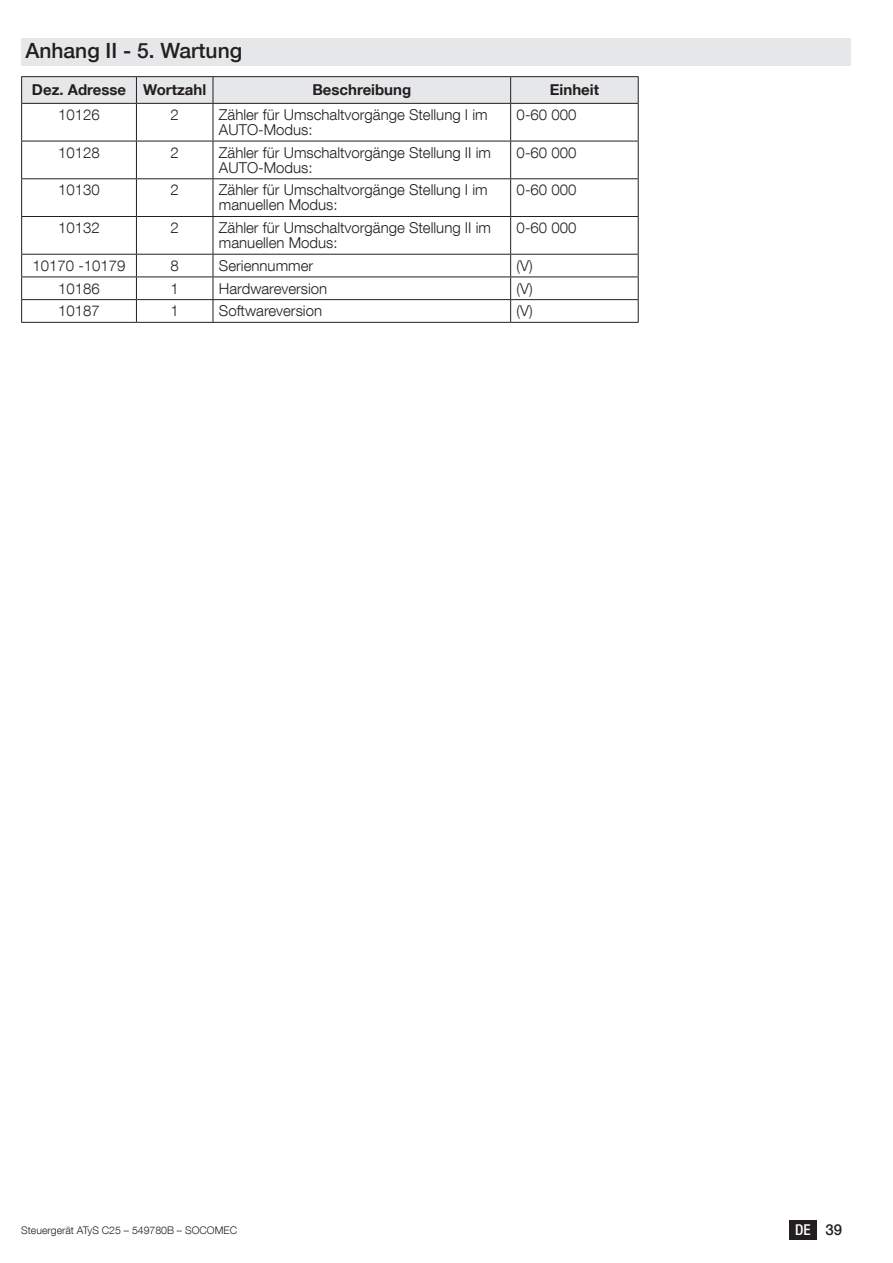
<style>
.page{position:relative;width:893px;height:1263px;background:#fff}
.page>*{position:absolute;margin:0;border:0;box-sizing:border-box;transform-origin:0 0}
.t1{font:500 21px "Helvetica Neue LT Com";color:#231f20}
.t2{font:300 15px/15px "Helvetica Neue LT Com";color:#231f20}
.t3{font:700 15px "Helvetica Neue LT Com";color:#231f20}
.t4{font:500 condensed 15px "Helvetica Neue LT Com";color:#fff}
.t5{font:300 10.5px "Helvetica Neue LT Com";color:#231f20}
.s1{font-stretch:normal;color:#231f20}
</style>
<div class="page">
<div style="left:789px;top:1220px;width:28px;height:19px;background:#231f20"></div>
<div style="left:21px;top:38px;width:829px;height:28px;background:#e6e7e9"></div>
<hr style="left:21px;top:76px;width:115px;height:1px;background:#231f20">
<hr style="left:136px;top:76px;width:77px;height:1px;background:#231f20">
<hr style="left:213px;top:76px;width:298px;height:1px;background:#231f20">
<hr style="left:511px;top:76px;width:128px;height:1px;background:#231f20">
<svg style="left:21px;top:77px;width:618px;height:26px;background:#e2e3e5"></svg>
<hr style="left:21px;top:103px;width:115px;height:1px;background:#231f20">
<hr style="left:21px;top:104px;width:1px;height:37px;background:#231f20">
<hr style="left:136px;top:103px;width:77px;height:1px;background:#231f20">
<hr style="left:136px;top:104px;width:1px;height:37px;background:#231f20">
<hr style="left:213px;top:103px;width:298px;height:1px;background:#231f20">
<hr style="left:213px;top:104px;width:1px;height:37px;background:#231f20">
<hr style="left:511px;top:103px;width:128px;height:1px;background:#231f20">
<hr style="left:510px;top:104px;width:1px;height:37px;background:#231f20">
<hr style="left:638px;top:104px;width:1px;height:37px;background:#231f20">
<hr style="left:21px;top:141px;width:115px;height:1px;background:#231f20">
<hr style="left:21px;top:141px;width:1px;height:37px;background:#231f20">
<hr style="left:136px;top:141px;width:77px;height:1px;background:#231f20">
<hr style="left:136px;top:141px;width:1px;height:37px;background:#231f20">
<hr style="left:213px;top:141px;width:298px;height:1px;background:#231f20">
<hr style="left:213px;top:141px;width:1px;height:37px;background:#231f20">
<hr style="left:511px;top:141px;width:128px;height:1px;background:#231f20">
<hr style="left:510px;top:141px;width:1px;height:37px;background:#231f20">
<hr style="left:638px;top:141px;width:1px;height:37px;background:#231f20">
<hr style="left:21px;top:178px;width:115px;height:1px;background:#231f20">
<hr style="left:21px;top:179px;width:1px;height:37px;background:#231f20">
<hr style="left:136px;top:178px;width:77px;height:1px;background:#231f20">
<hr style="left:136px;top:179px;width:1px;height:37px;background:#231f20">
<hr style="left:213px;top:178px;width:298px;height:1px;background:#231f20">
<hr style="left:213px;top:179px;width:1px;height:37px;background:#231f20">
<hr style="left:511px;top:178px;width:128px;height:1px;background:#231f20">
<hr style="left:510px;top:179px;width:1px;height:37px;background:#231f20">
<hr style="left:638px;top:179px;width:1px;height:37px;background:#231f20">
<hr style="left:21px;top:216px;width:115px;height:1px;background:#231f20">
<hr style="left:21px;top:217px;width:1px;height:37px;background:#231f20">
<hr style="left:136px;top:216px;width:77px;height:1px;background:#231f20">
<hr style="left:136px;top:217px;width:1px;height:37px;background:#231f20">
<hr style="left:213px;top:216px;width:298px;height:1px;background:#231f20">
<hr style="left:213px;top:217px;width:1px;height:37px;background:#231f20">
<hr style="left:511px;top:216px;width:128px;height:1px;background:#231f20">
<hr style="left:510px;top:217px;width:1px;height:37px;background:#231f20">
<hr style="left:638px;top:217px;width:1px;height:37px;background:#231f20">
<hr style="left:21px;top:254px;width:115px;height:1px;background:#231f20">
<hr style="left:136px;top:254px;width:77px;height:1px;background:#231f20">
<hr style="left:213px;top:254px;width:298px;height:1px;background:#231f20">
<hr style="left:511px;top:254px;width:128px;height:1px;background:#231f20">
<hr style="left:21px;top:277px;width:115px;height:1px;background:#231f20">
<hr style="left:136px;top:277px;width:77px;height:1px;background:#231f20">
<hr style="left:213px;top:277px;width:298px;height:1px;background:#231f20">
<hr style="left:511px;top:277px;width:128px;height:1px;background:#231f20">
<hr style="left:21px;top:299px;width:115px;height:1px;background:#231f20">
<svg style="left:21px;top:255px;width:1px;height:67px"></svg>
<hr style="left:136px;top:299px;width:77px;height:1px;background:#231f20">
<svg style="left:136px;top:255px;width:1px;height:67px"></svg>
<hr style="left:213px;top:299px;width:298px;height:1px;background:#231f20">
<svg style="left:213px;top:255px;width:1px;height:67px"></svg>
<hr style="left:511px;top:299px;width:128px;height:1px;background:#231f20">
<svg style="left:510px;top:255px;width:1px;height:67px"></svg>
<svg style="left:638px;top:255px;width:1px;height:67px"></svg>
<hr style="left:21px;top:322px;width:115px;height:1px;background:#231f20">
<hr style="left:136px;top:322px;width:77px;height:1px;background:#231f20">
<hr style="left:213px;top:322px;width:298px;height:1px;background:#231f20">
<hr style="left:511px;top:322px;width:128px;height:1px;background:#231f20">
<h1 class="t1" style="left:26px;top:37px;width:218px">Anhang II - 5. Wartung</h1>
<p class="t3" style="left:32px;top:81px;width:176px">Dez. Adresse Wortzahl</p>
<p class="t3" style="left:312px;top:81px;width:100px">Beschreibung</p>
<p class="t3" style="left:550px;top:81px;width:51px">Einheit</p>
<p class="t2" style="left:58px;top:107px;width:43px">10126</p>
<p class="t2" style="left:171px;top:107px;width:10px">2</p>
<p class="t2" style="left:219px;top:107px;width:270px">Zähler für Umschaltvorgänge Stellung I im<br>AUTO-Modus:</p>
<p class="t2" style="left:517px;top:107px;width:61px">0-60 000</p>
<p class="t2" style="left:58px;top:145px;width:43px">10128</p>
<p class="t2" style="left:171px;top:145px;width:10px">2</p>
<p class="t2" style="left:219px;top:145px;width:273px">Zähler für Umschaltvorgänge Stellung II im<br>AUTO-Modus:</p>
<p class="t2" style="left:517px;top:145px;width:61px">0-60 000</p>
<p class="t2" style="left:58px;top:182px;width:43px">10130</p>
<p class="t2" style="left:171px;top:182px;width:10px">2</p>
<p class="t2" style="left:219px;top:182px;width:270px">Zähler für Umschaltvorgänge Stellung I im manuellen Modus:</p>
<p class="t2" style="left:517px;top:182px;width:61px">0-60 000</p>
<p class="t2" style="left:58px;top:220px;width:43px">10132</p>
<p class="t2" style="left:171px;top:220px;width:10px">2</p>
<p class="t2" style="left:219px;top:220px;width:273px">Zähler für Umschaltvorgänge Stellung II im manuellen Modus:</p>
<p class="t2" style="left:517px;top:220px;width:61px">0-60 000</p>
<p class="t2" style="left:32px;top:258px;width:95px">10170 -10179</p>
<p class="t2" style="left:171px;top:258px;width:10px">8</p>
<p class="t2" style="left:219px;top:258px;width:96px">Seriennummer</p>
<p class="t2" style="left:517px;top:258px;width:18px">(V)</p>
<p class="t2" style="left:58px;top:280px;width:43px">10186</p>
<p class="t2" style="left:171px;top:280px;width:10px">1</p>
<p class="t2" style="left:219px;top:280px;width:110px">Hardwareversion</p>
<p class="t2" style="left:517px;top:280px;width:18px">(V)</p>
<p class="t2" style="left:58px;top:303px;width:43px">10187</p>
<p class="t2" style="left:171px;top:303px;width:10px">1</p>
<p class="t2" style="left:219px;top:303px;width:105px">Softwareversion</p>
<p class="t2" style="left:517px;top:303px;width:18px">(V)</p>
<p class="t5" style="left:21px;top:1223px;width:217px">Steuergerät ATyS C25 – 549780B – SOCOMEC</p>
<p class="t4" style="left:795px;top:1221px;width:48px">DE <span class="s1">39</span></p>
</div>
